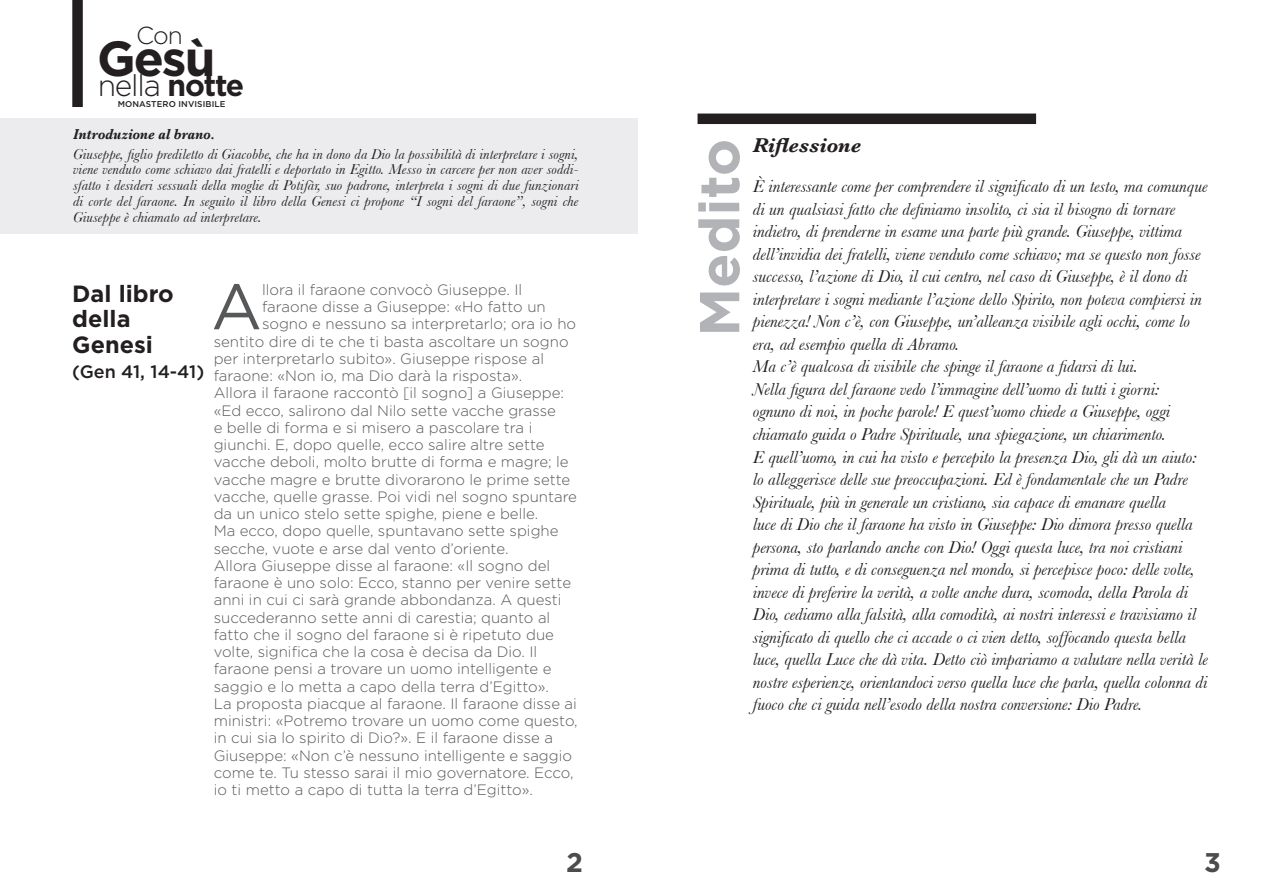
<style>
.page{position:relative;width:1276px;height:893px;background:#fff}
.page>*{position:absolute;margin:0;border:0;box-sizing:border-box;transform-origin:0 0}
.t1{font:64.35px "Gotham";color:#57585a}
.t2{font:700 56.1px "Gotham";color:#b2b3b7}
.t3{font:700 49.35px "Gotham";color:#231f20}
.t4{font:300 30px "Gotham";letter-spacing:-.04em;color:#231f20}
.t5{font:700 27px "Gotham";color:#4b4c4d}
.t6{font:300 24.6px "Gotham";color:#231f20}
.t7{font:700 23.4px/25.5px "Gotham";color:#231f20}
.t8{font:italic 700 21px "Baskerville";color:#231f20}
.t9{font:italic 18px/22.5px "Baskerville";color:#231f20}
.t10{font:500 18px "Gotham";color:#231f20}
.t11{font:300 15px "Gotham";color:#57585a}
.t12{font:italic 15px/15.8px "Baskerville";letter-spacing:.01em;color:#231f20;text-align:justify}
.t13{font:italic 700 15px "Baskerville";color:#231f20;scale:.9 1}
.t14{font:500 8.4px "Gotham";letter-spacing:.01em;color:#231f20}
.s1{font-weight:700}
</style>
<div class="page">
<div style="left:697px;top:114px;width:339px;height:10px;background:#231f20"></div>
<div style="left:72px;top:0;width:11px;height:107px;background:#231f20"></div>
<div style="left:0;top:118px;width:638px;height:116px;background:#ececee"></div>
<h3 class="t6" style="left:136px;top:20px;width:48px">Con</h3>
<h3 class="t3" style="left:97px;top:26px;width:120px">Gesù</h3>
<h3 class="t4" style="left:98px;top:66px;width:148px">nella <span class="s1">notte</span></h3>
<p class="t14" style="left:118px;top:99px;width:109px">MONASTERO INVISIBILE</p>
<p class="t13" style="left:73px;top:125px;width:159px">Introduzione al brano.</p>
<p class="t12" style="left:73px;top:146px;width:507px">Giuseppe, figlio prediletto di Giacobbe, che ha in dono da Dio la possibilità di interpretare i sogni, viene venduto come schiavo dai fratelli e deportato in Egitto. Messo in carcere per non aver soddi&shy;sfatto i desideri sessuali della moglie di Potifàr, suo padrone, interpreta i sogni di due funzionari di corte del faraone. In seguito il libro della Genesi ci propone “I sogni del faraone”, sogni che Giuseppe è chiamato ad interpretare.</p>
<p class="t7" style="left:72px;top:280px;width:103px">Dal libro della<br>Genesi</p>
<p class="t10" style="left:72px;top:360px;width:133px">(Gen 41, 14-41)</p>
<h1 class="t1" style="left:211px;top:265px;width:52px">A</h1>
<p class="t11" style="left:262px;top:280px;width:262px">llora il faraone convocò Giuseppe. Il</p>
<p class="t11" style="left:262px;top:297px;width:285px">faraone disse a Giuseppe: «Ho fatto un</p>
<p class="t11" style="left:262px;top:314px;width:316px">sogno e nessuno sa interpretarlo; ora io ho</p>
<p class="t11" style="left:214px;top:332px;width:356px">sentito dire di te che ti basta ascoltare un sogno</p>
<p class="t11" style="left:214px;top:349px;width:332px">per interpretarlo subito». Giuseppe rispose al</p>
<p class="t11" style="left:214px;top:366px;width:310px">faraone: «Non io, ma Dio darà la risposta».</p>
<p class="t11" style="left:214px;top:383px;width:352px">Allora il faraone raccontò [il sogno] a Giuseppe:</p>
<p class="t11" style="left:214px;top:401px;width:344px">«Ed ecco, salirono dal Nilo sette vacche grasse</p>
<p class="t11" style="left:214px;top:418px;width:320px">e belle di forma e si misero a pascolare tra i</p>
<p class="t11" style="left:214px;top:435px;width:332px">giunchi. E, dopo quelle, ecco salire altre sette</p>
<p class="t11" style="left:214px;top:452px;width:356px">vacche deboli, molto brutte di forma e magre; le</p>
<p class="t11" style="left:214px;top:470px;width:358px">vacche magre e brutte divorarono le prime sette</p>
<p class="t11" style="left:214px;top:487px;width:365px">vacche, quelle grasse. Poi vidi nel sogno spuntare</p>
<p class="t11" style="left:214px;top:504px;width:326px">da un unico stelo sette spighe, piene e belle.</p>
<p class="t11" style="left:214px;top:521px;width:346px">Ma ecco, dopo quelle, spuntavano sette spighe</p>
<p class="t11" style="left:214px;top:539px;width:296px">secche, vuote e arse dal vento d’oriente.</p>
<p class="t11" style="left:214px;top:556px;width:338px">Allora Giuseppe disse al faraone: «Il sogno del</p>
<p class="t11" style="left:214px;top:573px;width:359px">faraone è uno solo: Ecco, stanno per venire sette</p>
<p class="t11" style="left:214px;top:590px;width:349px">anni in cui ci sarà grande abbondanza. A questi</p>
<p class="t11" style="left:214px;top:608px;width:338px">succederanno sette anni di carestia; quanto al</p>
<p class="t11" style="left:214px;top:625px;width:342px">fatto che il sogno del faraone si è ripetuto due</p>
<p class="t11" style="left:214px;top:642px;width:325px">volte, significa che la cosa è decisa da Dio. Il</p>
<p class="t11" style="left:214px;top:659px;width:339px">faraone pensi a trovare un uomo intelligente e</p>
<p class="t11" style="left:214px;top:677px;width:337px">saggio e lo metta a capo della terra d’Egitto».</p>
<p class="t11" style="left:214px;top:694px;width:365px">La proposta piacque al faraone. Il faraone disse ai</p>
<p class="t11" style="left:214px;top:711px;width:365px">ministri: «Potremo trovare un uomo come questo,</p>
<p class="t11" style="left:214px;top:728px;width:341px">in cui sia lo spirito di Dio?». E il faraone disse a</p>
<p class="t11" style="left:214px;top:746px;width:360px">Giuseppe: «Non c’è nessuno intelligente e saggio</p>
<p class="t11" style="left:214px;top:763px;width:361px">come te. Tu stesso sarai il mio governatore. Ecco,</p>
<p class="t11" style="left:214px;top:780px;width:321px">io ti metto a capo di tutta la terra d’Egitto».</p>
<h2 class="t2" style="left:682px;top:337px;width:199px;rotate:-90deg">Medito</h2>
<p class="t8" style="left:753px;top:133px;width:110px">Riflessione</p>
<p class="t9" style="left:753px;top:175px;width:456px">È interessante come per comprendere il significato di un testo, ma comunque di un qualsiasi fatto che definiamo insolito, ci sia il bisogno di tornare indietro, di prenderne in esame una parte più grande. Giuseppe, vittima dell’invidia dei fratelli, viene venduto come schiavo; ma se questo non fosse successo, l’azione di Dio, il cui centro, nel caso di Giuseppe, è il dono di interpretare i sogni mediante l’azione dello Spirito, non poteva compiersi in pienezza! Non c’è, con Giuseppe, un’alleanza visibile agli occhi, come lo era, ad esempio quella di Abramo.<br>Ma c’è qualcosa di visibile che spinge il faraone a fidarsi di lui.<br>Nella figura del faraone vedo l’immagine dell’uomo di tutti i giorni:<br>ognuno di noi, in poche parole! E quest’uomo chiede a Giuseppe, oggi chiamato guida o Padre Spirituale, una spiegazione, un chiarimento.<br>E quell’uomo, in cui ha visto e percepito la presenza Dio, gli dà un aiuto: lo alleggerisce delle sue preoccupazioni. Ed è fondamentale che un Padre Spirituale, più in generale un cristiano, sia capace di emanare quella<br>luce di Dio che il faraone ha visto in Giuseppe: Dio dimora presso quella persona, sto parlando anche con Dio! Oggi questa luce, tra noi cristiani prima di tutto, e di conseguenza nel mondo, si percepisce poco: delle volte, invece di preferire la verità, a volte anche dura, scomoda, della Parola di Dio, cediamo alla falsità, alla comodità, ai nostri interessi e travisiamo il significato di quello che ci accade o ci vien detto, soffocando questa bella luce, quella Luce che dà vita. Detto ciò impariamo a valutare nella verità le nostre esperienze, orientandoci verso quella luce che parla, quella colonna di fuoco che ci guida nell’esodo della nostra conversione: Dio Padre.</p>
<h3 class="t5" style="left:566px;top:845px;width:18px">2</h3>
<h3 class="t5" style="left:1204px;top:845px;width:18px">3</h3>
</div>
